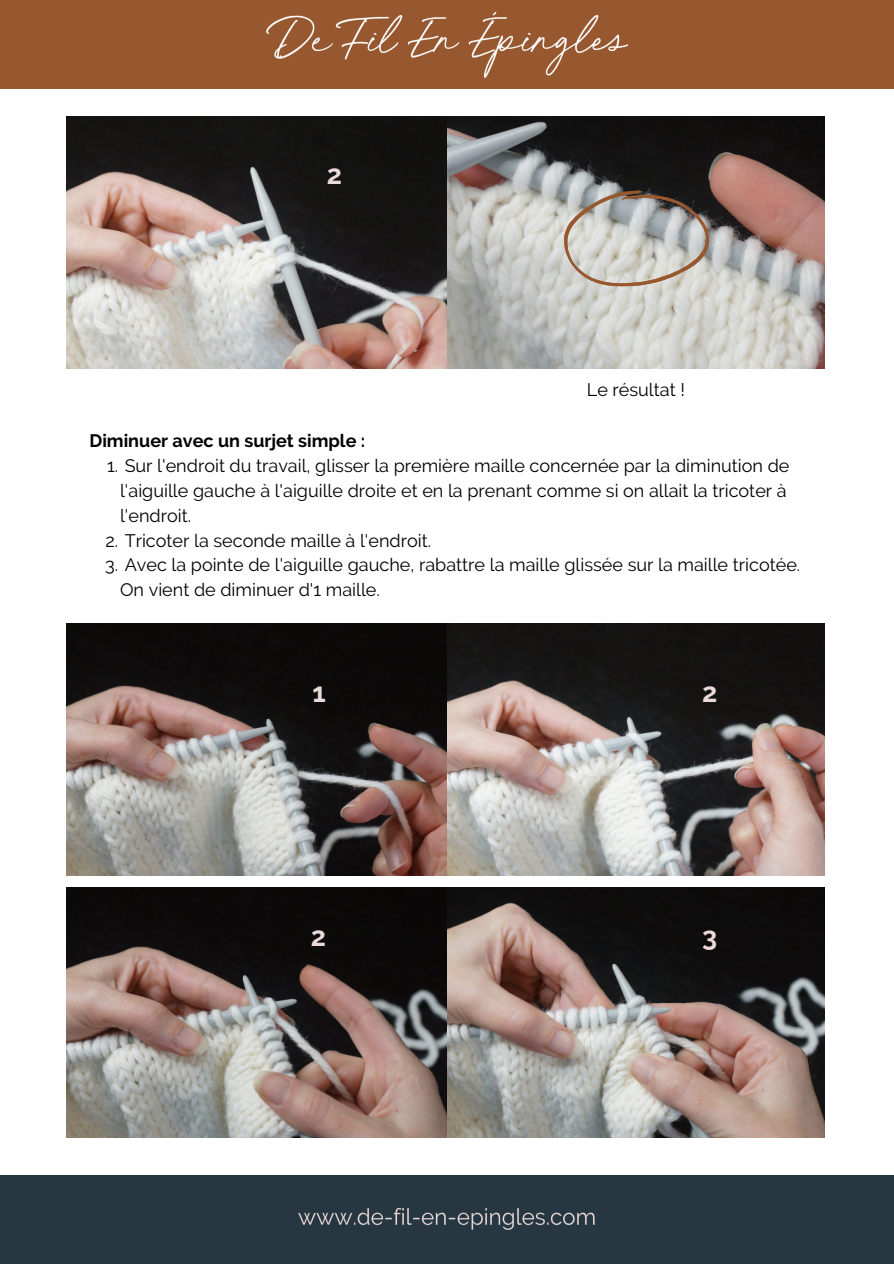
<style>
.page{position:relative;width:894px;height:1264px;background:#fff}
.page>*{position:absolute;margin:0;border:0;box-sizing:border-box;transform-origin:0 0}
.t1{font:700 27px "Raleway";color:#eadad8}
.t2{font:18px/24.8px "Raleway";color:#000}
.t3{font:700 18px "Raleway";color:#000}
</style>
<div class="page">
<div style="left:0;top:0;width:893px;height:89px;background:#97582f"></div>
<div style="left:0;top:1175px;width:893px;height:88px;background:#273742"></div>
<img style="left:298px;top:1207px;width:297px;height:23px">
<img style="left:266px;top:13px;width:361px;height:64px">
<img style="left:67px;top:117px;width:757px;height:251px">
<svg style="left:564px;top:190px;width:145px;height:96px;background:#b3afa9"></svg>
<img style="left:67px;top:623px;width:757px;height:252px">
<img style="left:67px;top:887px;width:757px;height:250px">
<p class="t1" style="left:327px;top:159px;width:17px">2</p>
<p class="t3" style="left:89px;top:430px;width:277px">Diminuer avec un surjet simple :</p>
<p class="t2" style="left:586px;top:377px;width:99px">Le résultat !</p>
<p class="t2" style="left:120px;top:453px;width:670px;text-indent:-13px">1. Sur l'endroit du travail, glisser la première maille concernée par la diminution de l'aiguille gauche à l'aiguille droite et en la prenant comme si on allait la tricoter à l'endroit.</p>
<p class="t2" style="left:105px;top:528px;width:327px">2. Tricoter la seconde maille à l'endroit.</p>
<p class="t2" style="left:120px;top:552px;width:681px;text-indent:-15px">3. Avec la pointe de l'aiguille gauche, rabattre la maille glissée sur la maille tricotée.<br>On vient de diminuer d'1 maille.</p>
<p class="t1" style="left:312px;top:676px;width:15px">1</p>
<p class="t1" style="left:702px;top:676px;width:17px">2</p>
<p class="t1" style="left:310px;top:921px;width:17px">2</p>
<p class="t1" style="left:702px;top:921px;width:17px">3</p>
</div>
